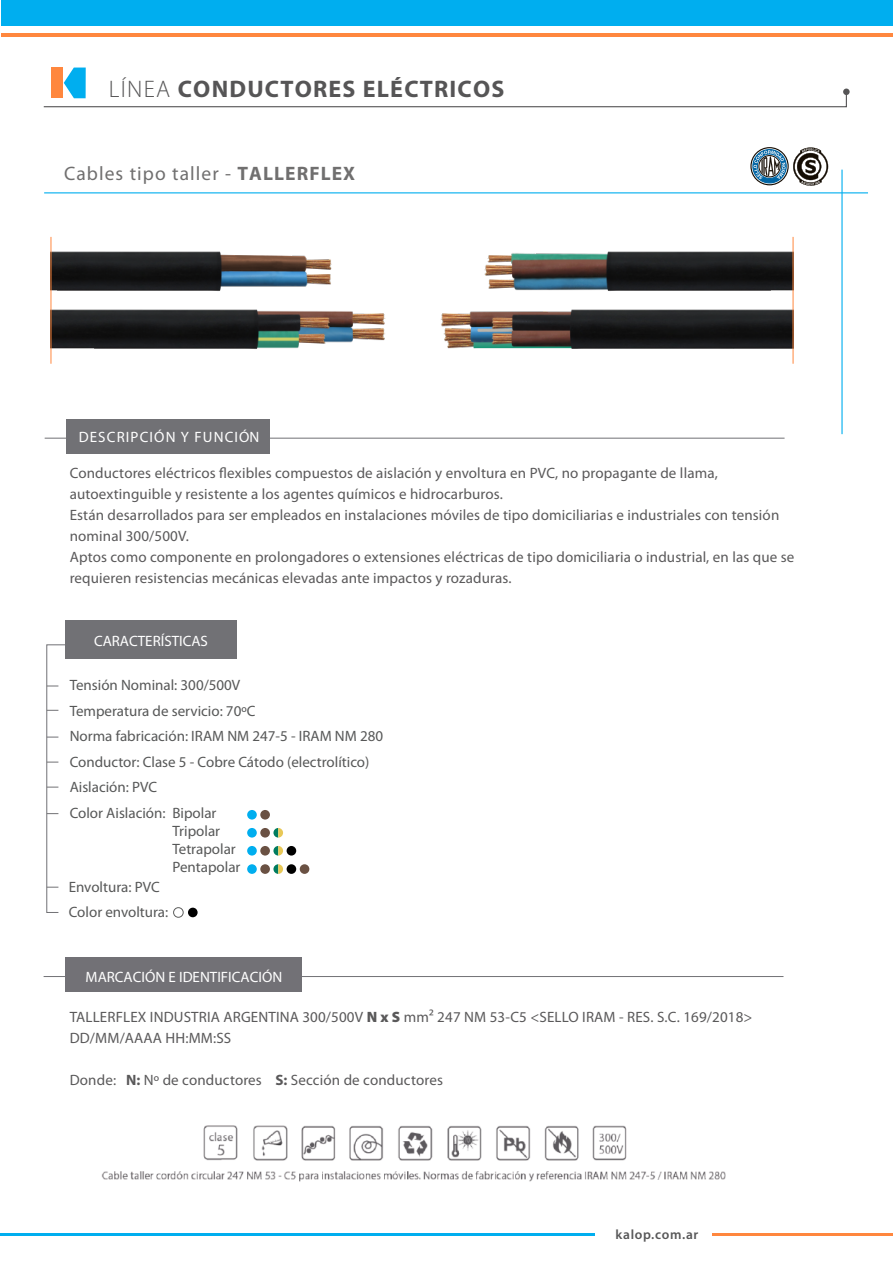
<style>
.page{position:relative;width:893px;height:1263px;background:#fff}
.page>*{position:absolute;margin:0;border:0;box-sizing:border-box;transform-origin:0 0}
.t1{font:700 24px "Myriad Pro";letter-spacing:.05em;color:#565556}
.t2{font:19.5px "Myriad Pro";letter-spacing:.055em;color:#706f6f}
.t3{font:15px/21px "Myriad Pro";letter-spacing:.01em;color:#5a595a}
.t4{font:15px/25.5px "Myriad Pro";color:#575858}
.t5{font:15px "Myriad Pro";color:#fff}
.t6{font:15px "Myriad Pro";letter-spacing:.075em;color:#fff}
.t7{font:600 13.5px "Myriad Pro";letter-spacing:.05em;color:#575758}
.s1{font-weight:300}
.s2{font-weight:700}
.s3{font-weight:900}
</style>
<div class="page">
<div style="left:51px;top:67px;width:12px;height:31px;background:#ff873e"></div>
<div style="left:2px;top:0;width:891px;height:26px;background:#00aeef"></div>
<hr style="left:2px;top:33px;width:891px;height:4px;background:#ff873e">
<svg style="left:43px;top:68px;width:804px;height:40px"></svg>
<div style="left:843px;top:89px;width:7px;height:6px;background:#565556;border-radius:50%"></div>
<hr style="left:0;top:1233px;width:594px;height:3px;background:#00aeef">
<hr style="left:713px;top:1233px;width:180px;height:3px;background:#ff873e">
<hr style="left:44px;top:192px;width:824px;height:1px;background:#00aeef">
<hr style="left:841px;top:170px;width:2px;height:264px;background:#00aeef">
<svg style="left:750px;top:147px;width:78px;height:39px"></svg>
<hr style="left:45px;top:438px;width:740px;height:1px;background:#717175">
<div style="left:67px;top:419px;width:203px;height:35px;background:#717175"></div>
<div style="left:66px;top:620px;width:171px;height:39px;background:#717175"></div>
<svg style="left:46px;top:644px;width:20px;height:269px"></svg>
<div style="left:247px;top:864px;width:10px;height:10px;background:#00aeef;border-radius:50%"></div>
<div style="left:260px;top:864px;width:10px;height:10px;background:#6a5143;border-radius:50%"></div>
<div style="left:300px;top:864px;width:9px;height:10px;background:#6a5143;border-radius:50%"></div>
<svg style="left:273px;top:864px;width:10px;height:10px"></svg>
<div style="left:287px;top:864px;width:9px;height:10px;background:#000;border-radius:50%"></div>
<div style="left:247px;top:846px;width:10px;height:9px;background:#00aeef;border-radius:50%"></div>
<div style="left:260px;top:846px;width:10px;height:9px;background:#6a5143;border-radius:50%"></div>
<svg style="left:273px;top:846px;width:10px;height:9px"></svg>
<div style="left:287px;top:846px;width:9px;height:9px;background:#000;border-radius:50%"></div>
<div style="left:247px;top:828px;width:10px;height:9px;background:#00aeef;border-radius:50%"></div>
<div style="left:260px;top:828px;width:10px;height:9px;background:#6a5143;border-radius:50%"></div>
<svg style="left:273px;top:828px;width:10px;height:9px"></svg>
<div style="left:247px;top:810px;width:10px;height:9px;background:#00aeef;border-radius:50%"></div>
<div style="left:260px;top:810px;width:10px;height:9px;background:#6a5143;border-radius:50%"></div>
<div style="left:173px;top:907px;width:10px;height:10px;border:1px solid #5d5e5d;border-radius:50%"></div>
<div style="left:188px;top:908px;width:10px;height:9px;background:#000;border-radius:50%"></div>
<img style="left:101px;top:1125px;width:625px;height:57px">
<hr style="left:44px;top:976px;width:739px;height:1px;background:#727176">
<div style="left:66px;top:957px;width:236px;height:35px;background:#727176"></div>
<img style="left:52px;top:251px;width:280px;height:40px">
<img style="left:52px;top:309px;width:334px;height:40px">
<img style="left:440px;top:308px;width:353px;height:42px">
<img style="left:484px;top:250px;width:309px;height:43px">
<hr style="left:51px;top:237px;width:1px;height:127px;background:#ff873e">
<hr style="left:793px;top:237px;width:1px;height:127px;background:#ff873e">
<h1 class="t1" style="left:109px;top:75px;width:397px"><span class="s1">LÍNEA</span> CONDUCTORES ELÉCTRICOS</h1>
<h2 class="t2" style="left:64px;top:163px;width:293px">Cables tipo taller - <span class="s2">TALLERFLEX</span></h2>
<p class="t6" style="left:79px;top:429px;width:182px">DESCRIPCIÓN Y FUNCIÓN</p>
<p class="t3" style="left:70px;top:463px;width:726px">Conductores eléctricos flexibles compuestos de aislación y envoltura en PVC, no propagante de llama, autoextinguible y resistente a los agentes químicos e hidrocarburos.<br>Están desarrollados para ser empleados en instalaciones móviles de tipo domiciliarias e industriales con tensión nominal 300/500V.<br>Aptos como componente en prolongadores o extensiones eléctricas de tipo domiciliaria o industrial, en las que se requieren resistencias mecánicas elevadas ante impactos y rozaduras.</p>
<p class="t5" style="left:94px;top:633px;width:116px">CARACTERÍSTICAS</p>
<p class="t4" style="left:70px;top:673px;width:315px">Tensión Nominal: 300/500V<br>Temperatura de servicio: 70ºC<br>Norma fabricación: IRAM NM 247-5 - IRAM NM 280<br>Conductor: Clase 5 - Cobre Cátodo (electrolítico)<br>Aislación: PVC<br>Color Aislación:</p>
<p class="t4" style="left:172px;top:804px;width:70px;line-height:18px">Bipolar<br>Tripolar<br>Tetrapolar<br>Pentapolar</p>
<p class="t4" style="left:69px;top:874px;width:101px">Envoltura: PVC<br>Color envoltura:</p>
<p class="t5" style="left:86px;top:968px;width:198px">MARCACIÓN E IDENTIFICACIÓN</p>
<p class="t3" style="left:70px;top:1007px;width:684px">TALLERFLEX INDUSTRIA ARGENTINA 300/500V <span class="s3">N x S</span> mm² 247 NM 53-C5 &lt;SELLO IRAM - RES. S.C. 169/2018&gt;<br>DD/MM/AAAA HH:MM:SS</p>
<p class="t3" style="left:70px;top:1070px;width:375px">Donde: <span class="s2">N:</span> Nº de conductores <span class="s2">S:</span> Sección de conductores</p>
<p class="t7" style="left:615px;top:1227px;width:84px">kalop.com.ar</p>
</div>
